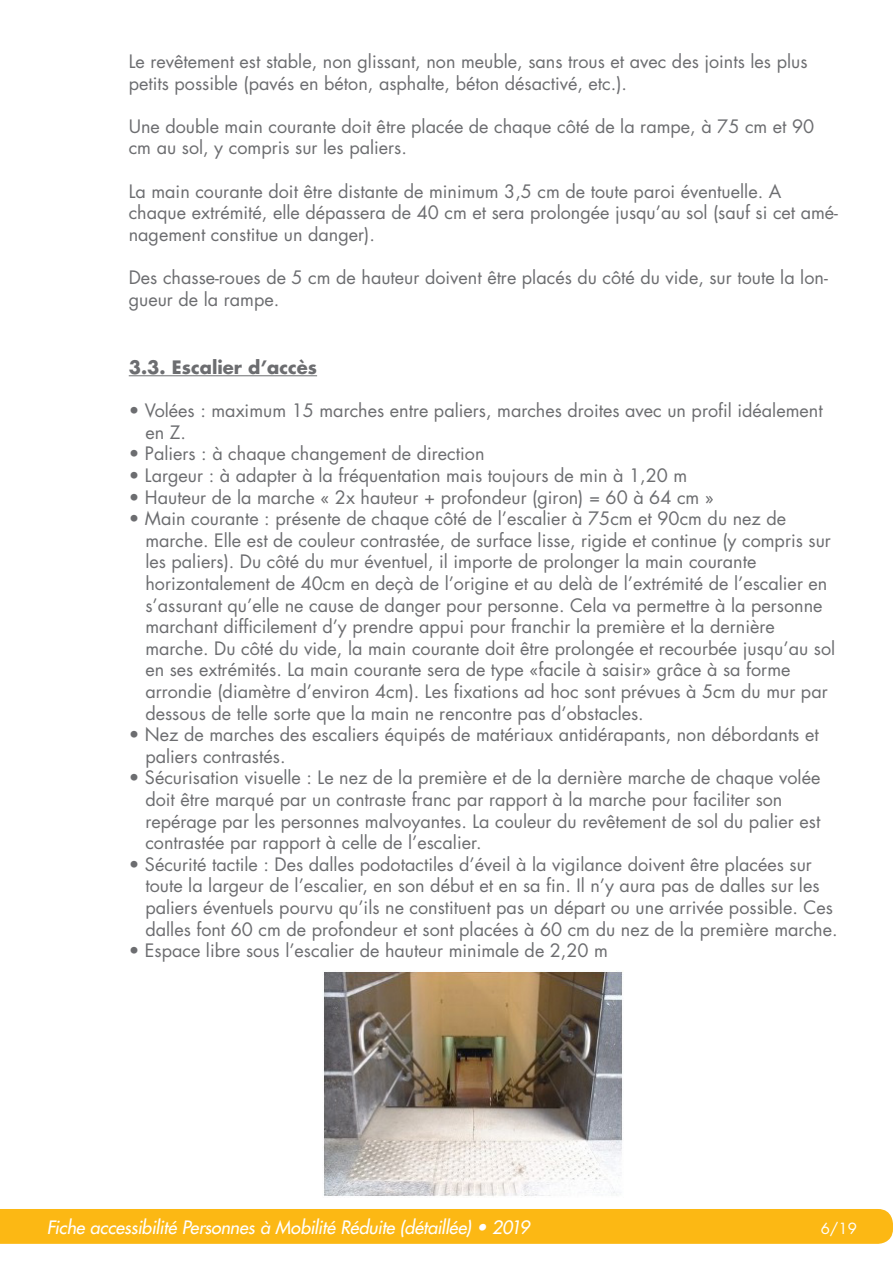
<style>
.page{position:relative;width:893px;height:1263px;background:#fff}
.page>*{position:absolute;margin:0;border:0;box-sizing:border-box;transform-origin:0 0}
.t1{font:18px/21.6px "Futura";color:#6c6d70}
.t2{font:italic 18px "Futura";letter-spacing:-.01em;color:#fff}
.t3{font:700 18px "Futura";color:#6c6d70}
.t4{font:15px "Futura";color:#fff}
</style>
<div class="page">
<div style="left:0;top:1209px;width:893px;height:35px;background:#fcb814"></div>
<hr style="left:129px;top:375px;width:188px;height:1px;background:#6c6d70">
<img style="left:323px;top:971px;width:300px;height:225px">
<p class="t1" style="left:129px;top:51px;width:680px">Le revêtement est stable, non glissant, non meuble, sans trous et avec des joints les plus petits possible (pavés en béton, asphalte, béton désactivé, etc.).</p>
<p class="t1" style="left:129px;top:116px;width:687px">Une double main courante doit être placée de chaque côté de la rampe, à 75 cm et 90 cm au sol, y compris sur les paliers.</p>
<p class="t1" style="left:129px;top:180px;width:711px">La main courante doit être distante de minimum 3,5 cm de toute paroi éventuelle. A chaque extrémité, elle dépassera de 40 cm et sera prolongée jusqu’au sol (sauf si cet amé&shy;nagement constitue un danger).</p>
<p class="t1" style="left:129px;top:267px;width:700px">Des chasse-roues de 5 cm de hauteur doivent être placés du côté du vide, sur toute la lon&shy;gueur de la rampe.</p>
<p class="t3" style="left:129px;top:355px;width:190px">3.3. Escalier d’accès</p>
<p class="t1" style="left:129px;top:400px;width:695px">• Volées : maximum 15 marches entre paliers, marches droites avec un profil idéalement</p>
<p class="t1" style="left:145px;top:422px;width:42px">en Z.</p>
<p class="t1" style="left:129px;top:443px;width:357px">• Paliers : à chaque changement de direction</p>
<p class="t1" style="left:129px;top:465px;width:560px">• Largeur : à adapter à la fréquentation mais toujours de min à 1,20 m</p>
<p class="t1" style="left:129px;top:486px;width:587px">• Hauteur de la marche « 2x hauteur + profondeur (giron) = 60 à 64 cm »</p>
<p class="t1" style="left:129px;top:508px;width:659px">• Main courante : présente de chaque côté de l’escalier à 75cm et 90cm du nez de</p>
<p class="t1" style="left:145px;top:530px;width:687px">marche. Elle est de couleur contrastée, de surface lisse, rigide et continue (y compris sur</p>
<p class="t1" style="left:145px;top:551px;width:613px">les paliers). Du côté du mur éventuel, il importe de prolonger la main courante</p>
<p class="t1" style="left:145px;top:573px;width:683px">horizontalement de 40cm en deçà de l’origine et au delà de l’extrémité de l’escalier en</p>
<p class="t1" style="left:145px;top:594px;width:679px">s’assurant qu’elle ne cause de danger pour personne. Cela va permettre à la personne</p>
<p class="t1" style="left:145px;top:616px;width:631px">marchant difficilement d’y prendre appui pour franchir la première et la dernière</p>
<p class="t1" style="left:145px;top:638px;width:691px">marche. Du côté du vide, la main courante doit être prolongée et recourbée jusqu’au sol</p>
<p class="t1" style="left:145px;top:659px;width:647px">en ses extrémités. La main courante sera de type «facile à saisir» grâce à sa forme</p>
<p class="t1" style="left:145px;top:681px;width:684px">arrondie (diamètre d’environ 4cm). Les fixations ad hoc sont prévues à 5cm du mur par</p>
<p class="t1" style="left:145px;top:702px;width:500px">dessous de telle sorte que la main ne rencontre pas d’obstacles.</p>
<p class="t1" style="left:129px;top:724px;width:691px">• Nez de marches des escaliers équipés de matériaux antidérapants, non débordants et</p>
<p class="t1" style="left:145px;top:746px;width:142px">paliers contrastés.</p>
<p class="t1" style="left:129px;top:767px;width:693px">• Sécurisation visuelle : Le nez de la première et de la dernière marche de chaque volée</p>
<p class="t1" style="left:145px;top:789px;width:639px">doit être marqué par un contraste franc par rapport à la marche pour faciliter son</p>
<p class="t1" style="left:145px;top:810px;width:676px">repérage par les personnes malvoyantes. La couleur du revêtement de sol du palier est</p>
<p class="t1" style="left:145px;top:832px;width:338px">contrastée par rapport à celle de l’escalier.</p>
<p class="t1" style="left:129px;top:854px;width:685px">• Sécurité tactile : Des dalles podotactiles d’éveil à la vigilance doivent être placées sur</p>
<p class="t1" style="left:145px;top:875px;width:676px">toute la largeur de l’escalier, en son début et en sa fin. Il n’y aura pas de dalles sur les</p>
<p class="t1" style="left:145px;top:897px;width:689px">paliers éventuels pourvu qu’ils ne constituent pas un départ ou une arrivée possible. Ces</p>
<p class="t1" style="left:145px;top:918px;width:694px">dalles font 60 cm de profondeur et sont placées à 60 cm du nez de la première marche.</p>
<p class="t1" style="left:129px;top:940px;width:481px">• Espace libre sous l’escalier de hauteur minimale de 2,20 m</p>
<p class="t2" style="left:47px;top:1215px;width:484px">Fiche accessibilité Personnes à Mobilité Réduite (détaillée) • 2019</p>
<p class="t4" style="left:821px;top:1218px;width:38px">6/19</p>
</div>
